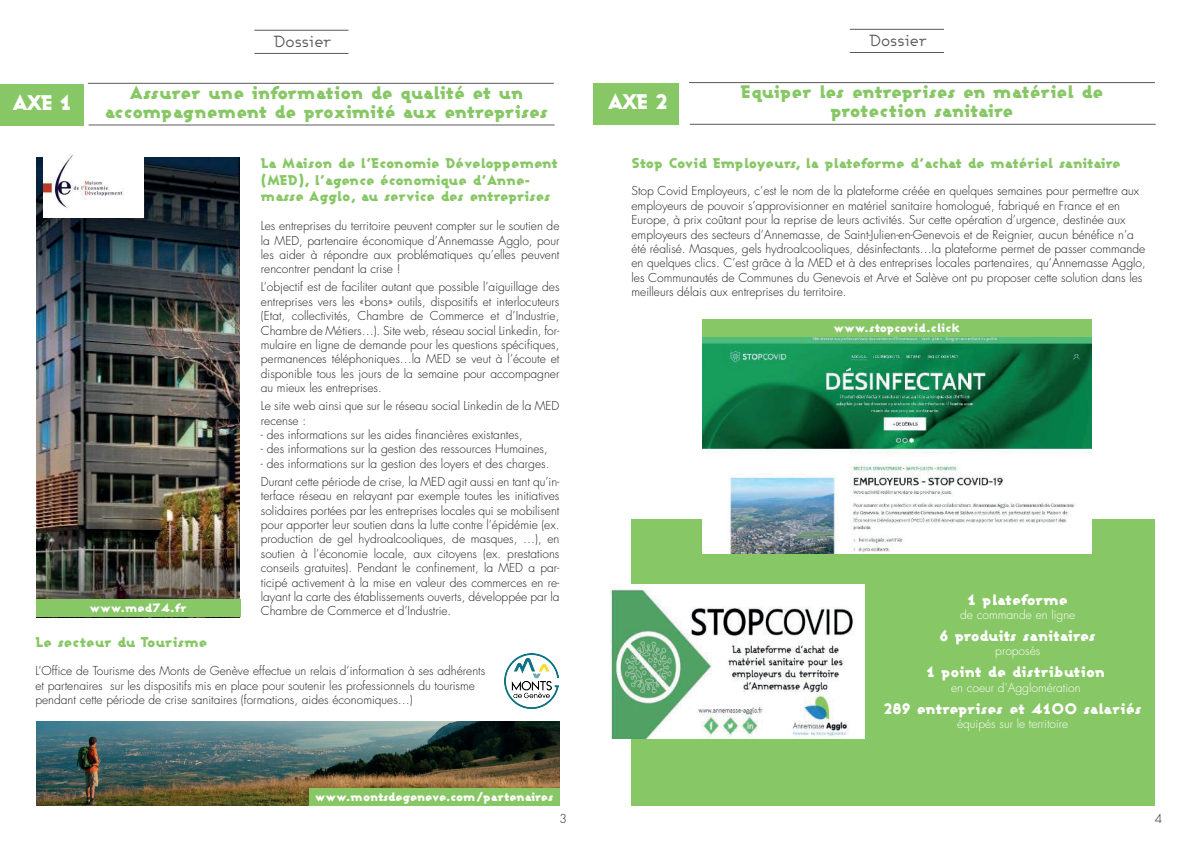
<style>
.page{position:relative;width:1191px;height:842px;background:#fff}
.page>*{position:absolute;margin:0;border:0;box-sizing:border-box;transform-origin:0 0}
.t1{font:900 21px "Ashby";letter-spacing:-.11em;color:#fff}
.t2{font:900 18px/19px "Ashby";letter-spacing:-.02em;color:#87c765;text-align:center}
.t3{font:16px "Ashby";color:#57585a}
.t4{font:900 15px "Ashby";color:#fff}
.t5{font:900 15px "Ashby";letter-spacing:-.02em;color:#fff}
.t6{font:900 14px/16.8px "Ashby";letter-spacing:-.02em;color:#87c765}
.t7{font:900 14px "Ashby";color:#87c765}
.t8{font:300 12px/14.4px "Futura Std";color:#231f20}
.t9{font:300 12px "Futura Std";color:#fff}
.t10{font:900 12px "Ashby";letter-spacing:-.015em;color:#fff}
</style>
<div class="page">
<div style="left:0;top:84px;width:83px;height:41px;background:#87c765"></div>
<hr style="left:254px;top:30px;width:94px;height:1px;background:#57585a">
<hr style="left:254px;top:53px;width:94px;height:1px;background:#57585a">
<img style="left:36px;top:158px;width:204px;height:442px">
<img style="left:43px;top:154px;width:101px;height:64px">
<img style="left:36px;top:722px;width:523px;height:84px">
<img style="left:504px;top:653px;width:55px;height:55px">
<div style="left:36px;top:600px;width:204px;height:17px;background:#87c765"></div>
<div style="left:309px;top:789px;width:250px;height:17px;background:#87c765"></div>
<hr style="left:88px;top:83px;width:466px;height:1px;background:#57585a">
<hr style="left:89px;top:125px;width:465px;height:1px;background:#57585a">
<div style="left:631px;top:519px;width:524px;height:286px;background:#87c765"></div>
<div style="left:594px;top:83px;width:85px;height:42px;background:#87c765"></div>
<hr style="left:850px;top:29px;width:94px;height:1px;background:#57585a">
<hr style="left:850px;top:52px;width:94px;height:1px;background:#57585a">
<img style="left:702px;top:337px;width:389px;height:217px">
<div style="left:702px;top:319px;width:389px;height:17px;background:#87c765"></div>
<img style="left:610px;top:584px;width:255px;height:154px">
<hr style="left:689px;top:82px;width:466px;height:1px;background:#57585a">
<hr style="left:690px;top:124px;width:465px;height:1px;background:#57585a">
<h1 class="t1" style="left:12px;top:89px;width:61px">AXE 1</h1>
<h3 class="t3" style="left:273px;top:31px;width:60px">Dossier</h3>
<h2 class="t2" style="left:105px;top:82px;width:445px">Assurer une information de qualité et un accompagnement de proximité aux entreprises</h2>
<p class="t10" style="left:89px;top:600px;width:99px">www.med74.fr</p>
<p class="t6" style="left:261px;top:154px;width:299px">La Maison de l’Economie Développement (MED), l’agence économique d’Anne&shy;masse Agglo, au service des entreprises</p>
<p class="t8" style="left:261px;top:219px;width:300px;text-align:justify">Les entreprises du territoire peuvent compter sur le soutien de la MED, partenaire économique d’Annemasse Agglo, pour les aider à répondre aux problématiques qu’elles peuvent rencontrer pendant la crise !</p>
<p class="t8" style="left:261px;top:280px;width:300px;text-align:justify">L’objectif est de faciliter autant que possible l’aiguillage des entreprises vers les «bons» outils, dispositifs et interlocuteurs (Etat, collectivités, Chambre de Commerce et d’Industrie, Chambre de Métiers…). Site web, réseau social Linkedin, for&shy;mulaire en ligne de demande pour les questions spécifiques, permanences téléphoniques…la MED se veut à l’écoute et disponible tous les jours de la semaine pour accompagner au mieux les entreprises.</p>
<p class="t8" style="left:261px;top:399px;width:300px">Le site web ainsi que sur le réseau social Linkedin de la MED recense :</p>
<p class="t8" style="left:261px;top:428px;width:263px">- des informations sur les aides financières existantes,</p>
<p class="t8" style="left:261px;top:442px;width:288px">- des informations sur la gestion des ressources Humaines,</p>
<p class="t8" style="left:261px;top:455px;width:300px;line-height:18px">- des informations sur la gestion des loyers et des charges.<br>Durant cette période de crise, la MED agit aussi en tant qu’in-</p>
<p class="t8" style="left:261px;top:489px;width:300px;text-align:justify">terface réseau en relayant par exemple toutes les initiatives solidaires portées par les entreprises locales qui se mobilisent pour apporter leur soutien dans la lutte contre l’épidémie (ex. production de gel hydroalcooliques, de masques, …), en soutien à l’économie locale, aux citoyens (ex. prestations conseils gratuites). Pendant le confinement, la MED a par&shy;ticipé activement à la mise en valeur des commerces en re&shy;layant la carte des établissements ouverts, développée par la Chambre de Commerce et d’Industrie.</p>
<p class="t7" style="left:35px;top:632px;width:173px">Le secteur du Tourisme</p>
<p class="t8" style="left:35px;top:664px;width:451px">L’Office de Tourisme des Monts de Genève effectue un relais d’information à ses adhérents et partenaires sur les dispositifs mis en place pour soutenir les professionnels du tourisme pendant cette période de crise sanitaires (formations, aides économiques…)</p>
<p class="t10" style="left:315px;top:789px;width:240px">www.montsdegeneve.com/partenaires</p>
<p class="t8" style="left:559px;top:812px;width:9px">3</p>
<h1 class="t1" style="left:607px;top:88px;width:62px">AXE 2</h1>
<h3 class="t3" style="left:869px;top:30px;width:60px">Dossier</h3>
<h2 class="t2" style="left:740px;top:82px;width:364px">Equiper les entreprises en matériel de protection sanitaire</h2>
<p class="t6" style="left:631px;top:154px;width:491px">Stop Covid Employeurs, la plateforme d’achat de matériel sanitaire</p>
<p class="t8" style="left:631px;top:184px;width:516px">Stop Covid Employeurs, c’est le nom de la plateforme créée en quelques semaines pour permettre aux employeurs de pouvoir s’approvisionner en matériel sanitaire homologué, fabriqué en France et en Europe, à prix coûtant pour la reprise de leurs activités. Sur cette opération d’urgence, destinée aux employeurs des secteurs d’Annemasse, de Saint-Julien-en-Genevois et de Reignier, aucun bénéfice n’a été réalisé. Masques, gels hydroalcooliques, désinfectants…la plateforme permet de passer commande en quelques clics. C’est grâce à la MED et à des entreprises locales partenaires, qu’Annemasse Agglo, les Communautés de Communes du Genevois et Arve et Salève ont pu proposer cette solution dans les meilleurs délais aux entreprises du territoire.</p>
<p class="t10" style="left:833px;top:319px;width:128px">www.stopcovid.click</p>
<p class="t5" style="left:967px;top:589px;width:102px">1 plateforme</p>
<p class="t9" style="left:960px;top:607px;width:117px">de commande en ligne</p>
<p class="t5" style="left:939px;top:626px;width:158px">6 produits sanitaires</p>
<p class="t9" style="left:995px;top:644px;width:47px">proposés</p>
<p class="t4" style="left:926px;top:662px;width:180px">1 point de distribution</p>
<p class="t9" style="left:951px;top:680px;width:131px">en coeur d’Agglomération</p>
<p class="t4" style="left:883px;top:699px;width:260px">289 entreprises et 4100 salariés</p>
<p class="t9" style="left:957px;top:717px;width:113px">équipés sur le territoire</p>
<p class="t8" style="left:1155px;top:812px;width:9px">4</p>
</div>
